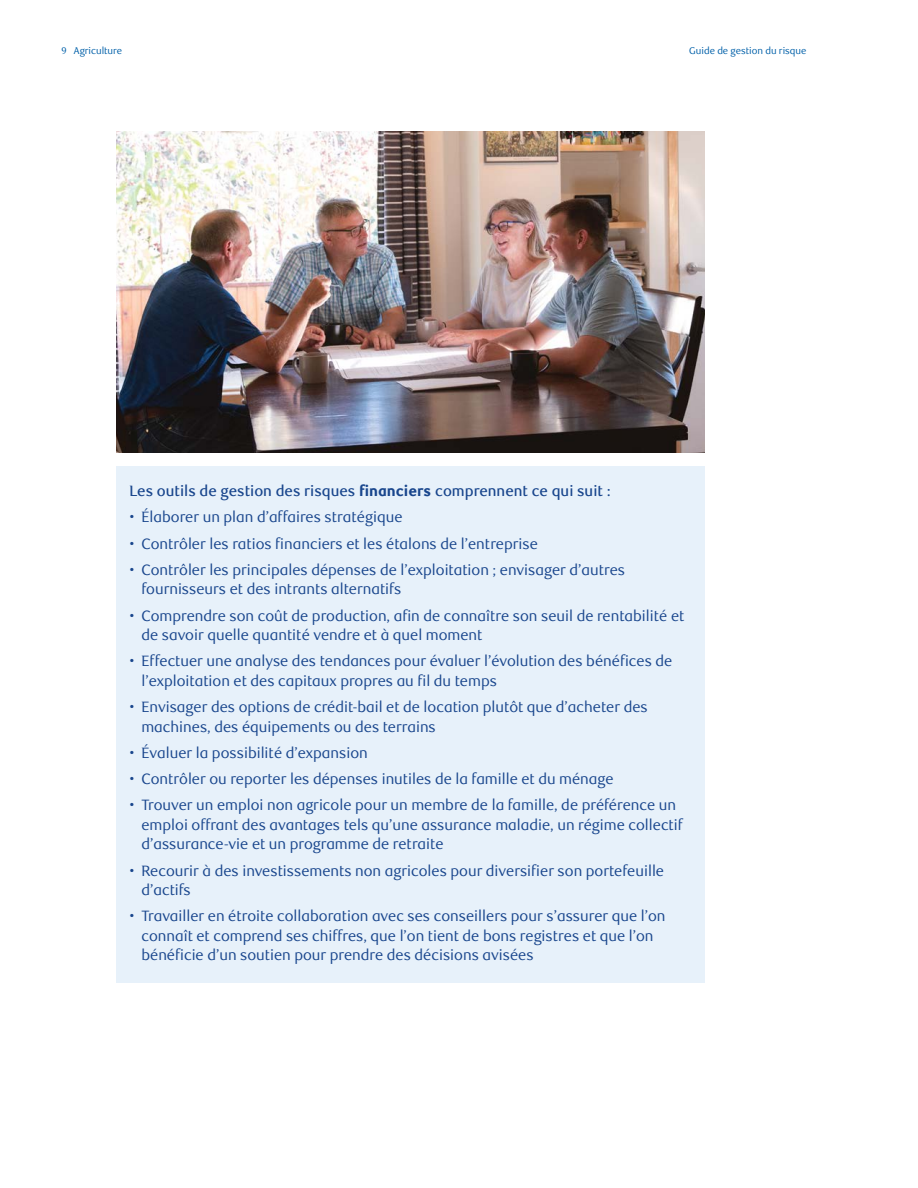
<style>
.page{position:relative;width:918px;height:1188px;background:#fff}
.page>*{position:absolute;margin:0;border:0;box-sizing:border-box;transform-origin:0 0}
.Headline_-_36pt{font:15px/19.5px "RBC Display";color:#19468d}
.Headline_-_36pt-2{font:500 15px "RBC Display";color:#19468d}
.t1{font:9.75px "RBC Display";color:#0060a9}
.s1{font-weight:800}
</style>
<div class="page">
<div style="left:116px;top:466px;width:588px;height:517px;background:#e7f1fa"></div>
<img style="left:116px;top:131px;width:588px;height:322px">
<p class="t1" style="left:62px;top:45px;width:62px">9 Agriculture</p>
<p class="t1" style="left:689px;top:45px;width:119px">Guide de gestion du risque</p>
<p class="Headline_-_36pt-2" style="left:129px;top:482px;width:483px">Les outils de gestion des risques <span class="s1">financiers</span> comprennent ce qui suit :</p>
<p class="Headline_-_36pt" style="left:129px;top:508px;width:275px">• Élaborer un plan d’affaires stratégique</p>
<p class="Headline_-_36pt" style="left:129px;top:534px;width:410px">• Contrôler les ratios financiers et les étalons de l’entreprise</p>
<p class="Headline_-_36pt" style="left:141px;top:560px;width:485px;text-indent:-12px">• Contrôler les principales dépenses de l’exploitation ; envisager d’autres fournisseurs et des intrants alternatifs</p>
<p class="Headline_-_36pt" style="left:141px;top:606px;width:544px;text-indent:-12px">• Comprendre son coût de production, afin de connaître son seuil de rentabilité et de savoir quelle quantité vendre et à quel moment</p>
<p class="Headline_-_36pt" style="left:141px;top:652px;width:532px;text-indent:-12px">• Effectuer une analyse des tendances pour évaluer l’évolution des bénéfices de l’exploitation et des capitaux propres au fil du temps</p>
<p class="Headline_-_36pt" style="left:141px;top:698px;width:508px;text-indent:-12px">• Envisager des options de crédit-bail et de location plutôt que d’acheter des machines, des équipements ou des terrains</p>
<p class="Headline_-_36pt" style="left:129px;top:743px;width:240px">• Évaluer la possibilité d’expansion</p>
<p class="Headline_-_36pt" style="left:129px;top:770px;width:486px">• Contrôler ou reporter les dépenses inutiles de la famille et du ménage</p>
<p class="Headline_-_36pt" style="left:141px;top:796px;width:543px;text-indent:-12px">• Trouver un emploi non agricole pour un membre de la famille, de préférence un emploi offrant des avantages tels qu’une assurance maladie, un régime collectif d’assurance-vie et un programme de retraite</p>
<p class="Headline_-_36pt" style="left:141px;top:861px;width:524px;text-indent:-12px">• Recourir à des investissements non agricoles pour diversifier son portefeuille d’actifs</p>
<p class="Headline_-_36pt" style="left:141px;top:907px;width:526px;text-indent:-12px">• Travailler en étroite collaboration avec ses conseillers pour s’assurer que l’on connaît et comprend ses chiffres, que l’on tient de bons registres et que l’on bénéficie d’un soutien pour prendre des décisions avisées</p>
</div>
